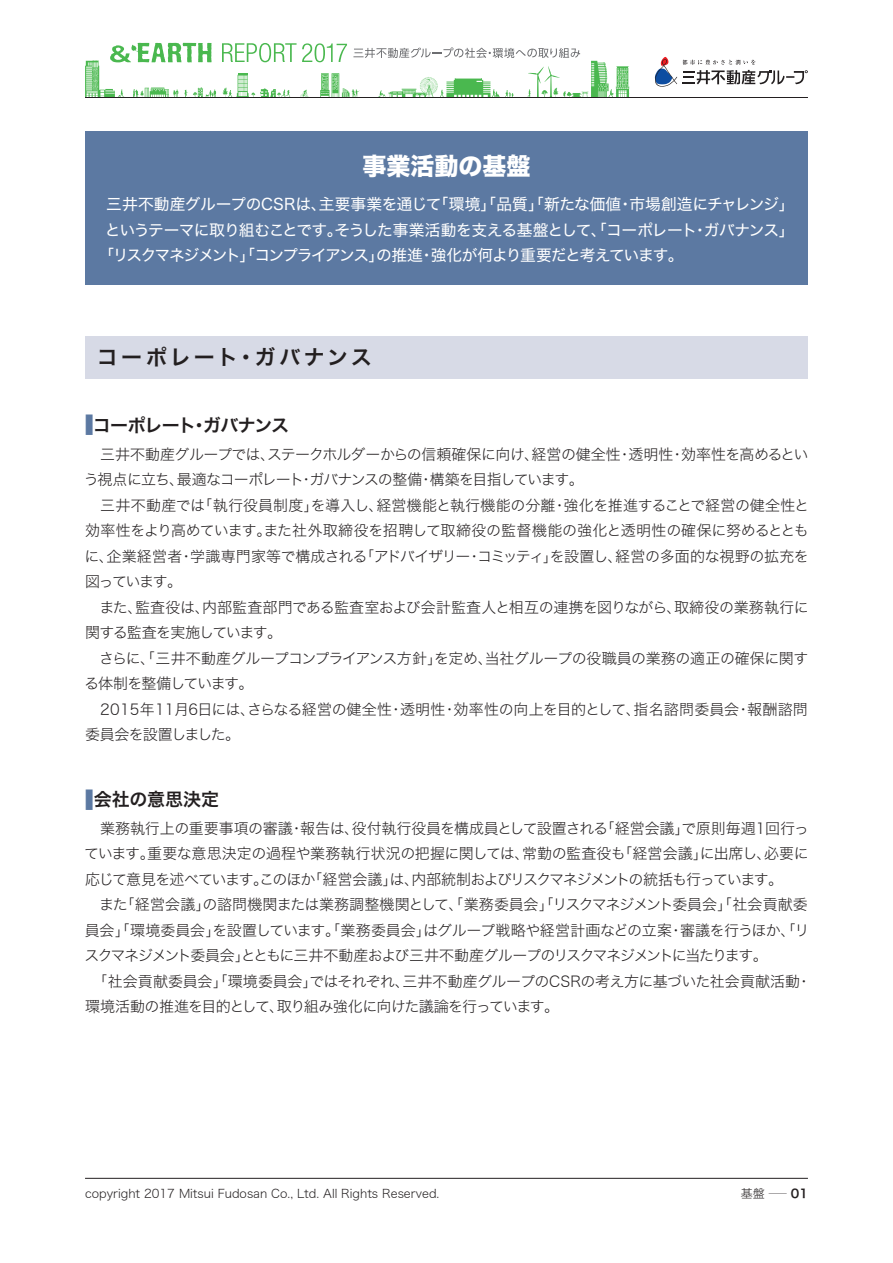
<style>
.page{position:relative;width:893px;height:1263px;background:#fff}
.page>*{position:absolute;margin:0;border:0;box-sizing:border-box;transform-origin:0 0}
.t1{font:24px "Hira Kaku Std N W8";color:#fff}
.t2{font:21px "Hira Kaku Std N W6";letter-spacing:.15em;color:#231f20}
.t3{font:18px "Hira Kaku Std N W6";letter-spacing:-.035em;color:#231f20}
.t4{font:18px "Hira Kaku Std N W6";color:#231f20}
.t5{font:15.75px "Hira Kaku Std N W4";letter-spacing:-.02em;color:#fff}
.t6{font:15.75px "Hira Kaku Std N W4";letter-spacing:-.05em;color:#fff}
.t7{font:15.75px "Hira Kaku Std N W4";letter-spacing:-.085em;color:#fff}
.t8{font:15px/25.5px "Hira Kaku Std N W2";letter-spacing:-.03em;color:#231f20}
.t9{font:12px "Hira Kaku Std N W2";color:#231f20}
.s1{font-size:27px;color:#5c79a2}
.s2{font-family:"Hira Kaku Std N W6"}
</style>
<div class="page">
<hr style="left:85px;top:1178px;width:723px;height:1px;background:#231f20">
<svg style="left:655px;top:57px;width:153px;height:30px"></svg>
<svg style="left:85px;top:43px;width:131px;height:54px"></svg>
<svg style="left:222px;top:43px;width:407px;height:54px"></svg>
<hr style="left:85px;top:97px;width:723px;height:1px;background:#231f20">
<div style="left:85px;top:336px;width:723px;height:42px;background:#d7dae6"></div>
<div style="left:85px;top:132px;width:723px;height:153px;background:#5c79a2"></div>
<h1 class="t1" style="left:363px;top:153px;width:169px">事業活動の基盤</h1>
<p class="t5" style="left:106px;top:192px;width:690px">三井不動産グループのCSRは、主要事業を通じて「環境」「品質」「新たな価値・市場創造にチャレンジ」</p>
<p class="t6" style="left:105px;top:218px;width:691px">というテーマに取り組むことです。そうした事業活動を支える基盤として、「コーポレート・ガバナンス」</p>
<p class="t7" style="left:98px;top:243px;width:587px">「リスクマネジメント」「コンプライアンス」の推進・強化が何より重要だと考えています。</p>
<h2 class="t2" style="left:97px;top:341px;width:277px">コーポレート・ガバナンス</h2>
<p class="t3" style="left:85px;top:411px;width:206px"><span class="s1">■</span>コーポレート・ガバナンス</p>
<p class="t8" style="left:84px;top:441px;width:727px">　三井不動産グループでは、ステークホルダーからの信頼確保に向け、経営の健全性・透明性・効率性を高めるという視点に立ち、最適なコーポレート・ガバナンスの整備・構築を目指しています。<br>　三井不動産では「執行役員制度」を導入し、経営機能と執行機能の分離・強化を推進することで経営の健全性と効率性をより高めています。また社外取締役を招聘して取締役の監督機能の強化と透明性の確保に努めるとともに、企業経営者・学識専門家等で構成される「アドバイザリー・コミッティ」を設置し、経営の多面的な視野の拡充を図っています。<br>　また、監査役は、内部監査部門である監査室および会計監査人と相互の連携を図りながら、取締役の業務執行に関する監査を実施しています。<br>　さらに、「三井不動産グループコンプライアンス方針」を定め、当社グループの役職員の業務の適正の確保に関する体制を整備しています。<br>　2015年11月6日には、さらなる経営の健全性・透明性・効率性の向上を目的として、指名諮問委員会・報酬諮問委員会を設置しました。</p>
<p class="t4" style="left:85px;top:785px;width:136px"><span class="s1">■</span>会社の意思決定</p>
<p class="t8" style="left:84px;top:815px;width:729px">　業務執行上の重要事項の審議・報告は、役付執行役員を構成員として設置される「経営会議」で原則毎週1回行っています。重要な意思決定の過程や業務執行状況の把握に関しては、常勤の監査役も「経営会議」に出席し、必要に応じて意見を述べています。このほか「経営会議」は、内部統制およびリスクマネジメントの統括も行っています。<br>　また「経営会議」の諮問機関または業務調整機関として、「業務委員会」「リスクマネジメント委員会」「社会貢献委員会」「環境委員会」を設置しています。「業務委員会」はグループ戦略や経営計画などの立案・審議を行うほか、「リスクマネジメント委員会」とともに三井不動産および三井不動産グループのリスクマネジメントに当たります。<br>　「社会貢献委員会」「環境委員会」ではそれぞれ、三井不動産グループのCSRの考え方に基づいた社会貢献活動・環境活動の推進を目的として、取り組み強化に向けた議論を行っています。</p>
<p class="t9" style="left:85px;top:1184px;width:356px">copyright 2017 Mitsui Fudosan Co., Ltd. All Rights Reserved.</p>
<p class="t9" style="left:741px;top:1184px;width:69px">基盤 <sup>—</sup> <span class="s2">01</span></p>
</div>
